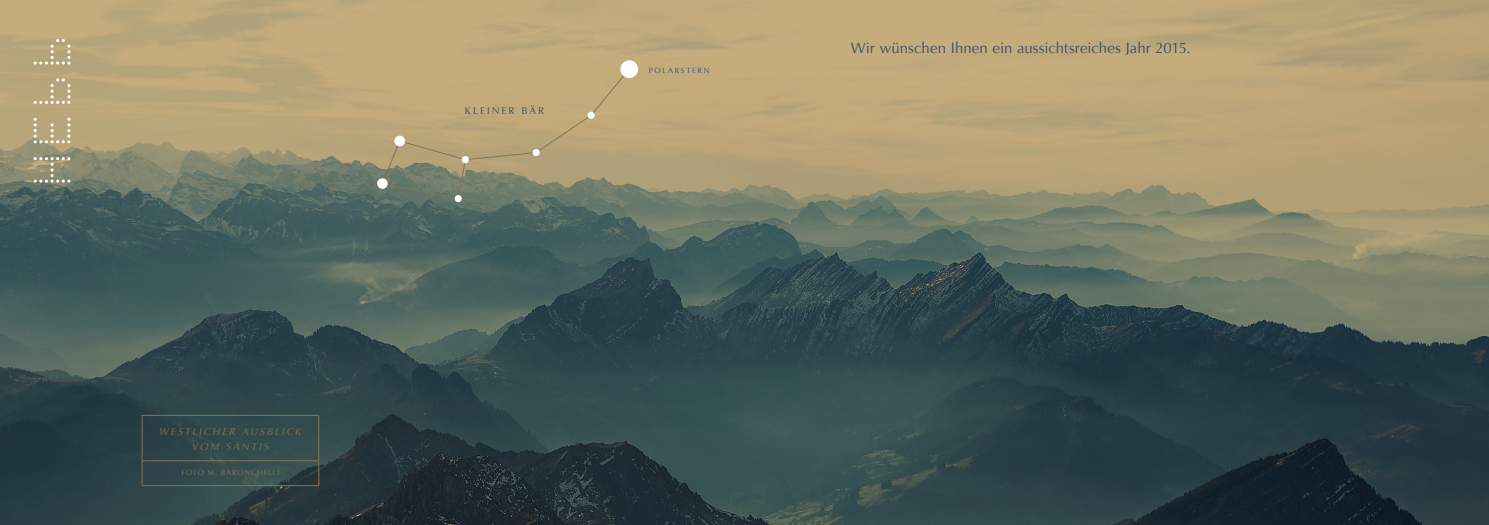
<style>
.page{position:relative;width:1489px;height:525px;background:#fff}
.page>*{position:absolute;margin:0;border:0;box-sizing:border-box;transform-origin:0 0}
.t1{font:15px "Optima";color:#385072}
.t2{font:italic 10px/15px "Optima";letter-spacing:.2em;color:#86754f;text-align:center}
.t3{font:10px "Optima";letter-spacing:.2em;color:#385072}
.t4{font:7.5px "Optima";letter-spacing:.11em;color:#86754f}
.t5{font:7.5px "Optima";letter-spacing:.215em;color:#385072}
</style>
<div class="page">
<img style="left:0;top:0;width:1488px;height:524px">
<hr style="left:142px;top:460px;width:176px;height:1px;background:#86754f">
<div style="left:142px;top:415px;width:177px;height:70px;border:1px solid #86754f"></div>
<svg style="left:381px;top:68px;width:249px;height:131px;background:#ae9f76"></svg>
<svg style="left:34px;top:39px;width:36px;height:143px;background:#b5a884"></svg>
<div style="left:620px;top:60px;width:18px;height:18px;background:#fff;border-radius:50%"></div>
<div style="left:394px;top:136px;width:11px;height:10px;background:#fff;border-radius:50%"></div>
<div style="left:377px;top:178px;width:11px;height:11px;background:#fff;border-radius:50%"></div>
<div style="left:454px;top:195px;width:8px;height:7px;background:#fff;border-radius:50%"></div>
<div style="left:462px;top:156px;width:7px;height:7px;background:#fff;border-radius:50%"></div>
<div style="left:532px;top:149px;width:7px;height:7px;background:#fff;border-radius:50%"></div>
<div style="left:587px;top:112px;width:7px;height:7px;background:#fff;border-radius:50%"></div>
<p class="t2" style="left:159px;top:423px;width:143px">WESTLICHER AUSBLICK<br>VOM SÄNTIS</p>
<p class="t4" style="left:181px;top:468px;width:99px">Foto M. Baronchelli</p>
<p class="t3" style="left:465px;top:104px;width:44px">Kle iner</p>
<p class="t3" style="left:521px;top:104px;width:22px">bär</p>
<p class="t5" style="left:648px;top:66px;width:62px">p olar ster n</p>
<p class="t1" style="left:850px;top:39px;width:341px">Wir wünschen I hnen ein aussichtsreiches Jahr 2015.</p>
</div>
